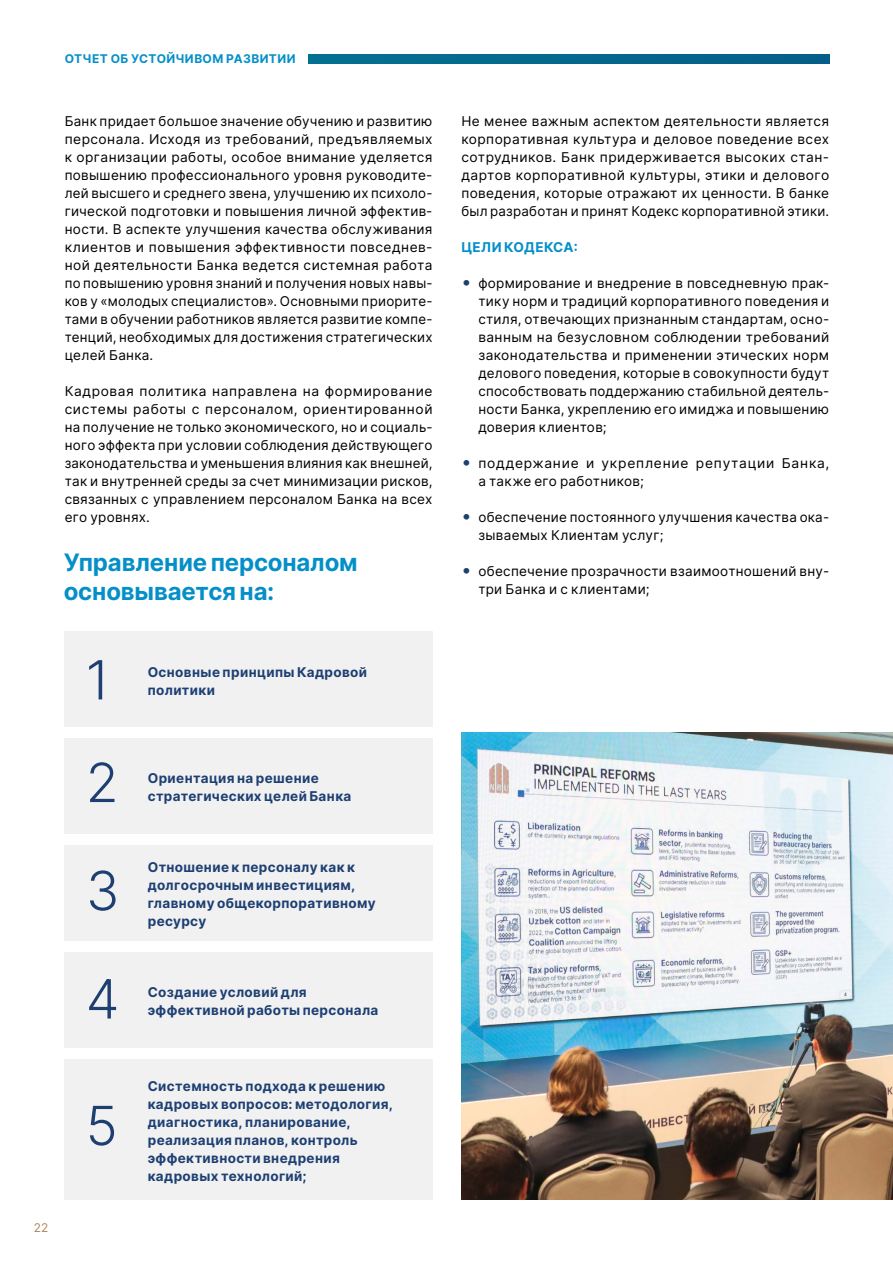
<style>
.page{position:relative;width:893px;height:1263px;background:#fff}
.page>*{position:absolute;margin:0;border:0;box-sizing:border-box;transform-origin:0 0}
.t1{font:300 54px "Inter";color:#1d3f72}
.t2{font:700 24px/28.8px "Inter";letter-spacing:-.005em;color:#058fc8}
.t3{font:13.5px/18px "Inter";letter-spacing:.02em;color:#000;text-align:justify}
.t4{font:700 13.5px/18px "Inter";letter-spacing:.03em;color:#1d3f72}
.t5{font:13.5px/18px "Inter";letter-spacing:.055em;color:#000}
.t6{font:700 13.5px "Inter";letter-spacing:.03em;color:#058fc8}
.t7{font:700 12px "Inter";letter-spacing:.03em;color:#058fc8}
.t8{font:12px "Inter";color:#b1855b}
.s1{font-size:18px;color:#1d3f72}
</style>
<div class="page">
<div style="left:309px;top:54px;width:520px;height:9px;background:#05688e"></div>
<div style="left:64px;top:1059px;width:368px;height:140px;background:#f1f1f2"></div>
<div style="left:64px;top:952px;width:368px;height:95px;background:#f1f1f2"></div>
<div style="left:64px;top:845px;width:368px;height:95px;background:#f1f1f2"></div>
<div style="left:64px;top:738px;width:368px;height:95px;background:#f1f1f2"></div>
<div style="left:64px;top:631px;width:368px;height:95px;background:#f1f1f2"></div>
<img style="left:461px;top:732px;width:432px;height:467px">
<p class="t7" style="left:65px;top:50px;width:232px">ОТЧЕТ ОБ УСТОЙЧИВОМ РАЗВИТИИ</p>
<p class="t3" style="left:65px;top:112px;width:369px">Банк придает большое значение обучению и развитию персонала. Исходя из требований, предъявляемых к организации работы, особое внимание уделяется повышению профессионального уровня руководите&shy;лей высшего и среднего звена, улучшению их психоло&shy;гической подготовки и повышения личной эффектив&shy;ности. В аспекте улучшения качества обслуживания клиентов и повышения эффективности повседнев&shy;ной деятельности Банка ведется системная работа по повышению уровня знаний и получения новых навы&shy;ков у «молодых специалистов». Основными приорите&shy;тами в обучении работников является развитие компе&shy;тенций, необходимых для достижения стратегических целей Банка.</p>
<p class="t3" style="left:65px;top:382px;width:369px">Кадровая политика направлена на формирование системы работы с персоналом, ориентированной на получение не только экономического, но и социаль&shy;ного эффекта при условии соблюдения действующего законодательства и уменьшения влияния как внешней, так и внутренней среды за счет минимизации рисков, связанных с управлением персоналом Банка на всех его уровнях.</p>
<h2 class="t2" style="left:64px;top:548px;width:295px">Управление персоналом основывается на:</h2>
<h1 class="t1" style="left:86px;top:640px;width:26px">1</h1>
<p class="t4" style="left:148px;top:662px;width:221px">Основные принципы Кадровой политики</p>
<p class="t8" style="left:34px;top:1219px;width:16px">22</p>
<h1 class="t1" style="left:86px;top:743px;width:34px">2</h1>
<h1 class="t1" style="left:86px;top:851px;width:35px">3</h1>
<h1 class="t1" style="left:86px;top:959px;width:35px">4</h1>
<h1 class="t1" style="left:86px;top:1086px;width:34px">5</h1>
<p class="t4" style="left:148px;top:769px;width:205px">Ориентация на решение стратегических целей Банка</p>
<p class="t4" style="left:148px;top:858px;width:230px">Отношение к персоналу как к долгосрочным инвестициям, главному общекорпоративному ресурсу</p>
<p class="t4" style="left:148px;top:983px;width:232px">Создание условий для эффективной работы персонала</p>
<p class="t4" style="left:148px;top:1076px;width:247px">Системность подхода к решению кадровых вопросов: методология, диагностика, планирование, реализация планов, контроль эффективности внедрения кадровых технологий;</p>
<p class="t3" style="left:461px;top:112px;width:369px">Не менее важным аспектом деятельности является корпоративная культура и деловое поведение всех сотрудников. Банк придерживается высоких стан&shy;дартов корпоративной культуры, этики и делового поведения, которые отражают их ценности. В банке был разработан и принят Кодекс корпоративной этики.</p>
<p class="t6" style="left:461px;top:237px;width:118px">ЦЕЛИ КОДЕКСА:</p>
<p class="t3" style="left:478px;top:274px;width:352px;text-indent:-17px"><span class="s1">•</span> формирование и внедрение в повседневную прак&shy;тику норм и традиций корпоративного поведения и стиля, отвечающих признанным стандартам, осно&shy;ванным на безусловном соблюдении требований законодательства и применении этических норм делового поведения, которые в совокупности будут способствовать поддержанию стабильной деятель&shy;ности Банка, укреплению его имиджа и повышению доверия клиентов;</p>
<p class="t5" style="left:478px;top:454px;width:352px;text-indent:-17px"><span class="s1">•</span> поддержание и укрепление репутации Банка, а также его работников;</p>
<p class="t3" style="left:478px;top:508px;width:352px;text-indent:-17px"><span class="s1">•</span> обеспечение постоянного улучшения качества ока&shy;зываемых Клиентам услуг;</p>
<p class="t3" style="left:478px;top:562px;width:352px;text-indent:-17px"><span class="s1">•</span> обеспечение прозрачности взаимоотношений вну&shy;три Банка и с клиентами;</p>
</div>
